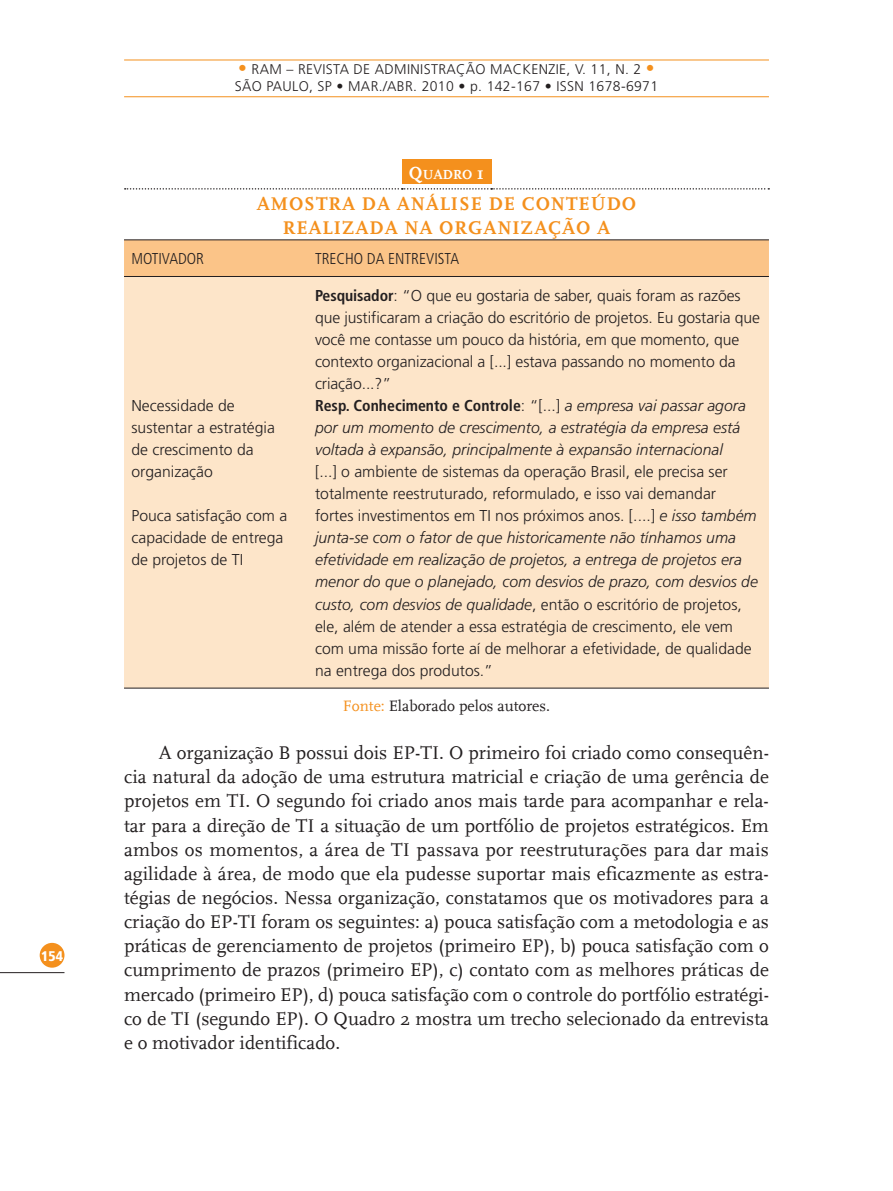
<style>
.page{position:relative;width:893px;height:1191px;background:#fff}
.page>*{position:absolute;margin:0;border:0;box-sizing:border-box;transform-origin:0 0}
.t1{font:19.25px/24.2px "FF Scala Definitive";color:#231f20;text-align:justify}
.t2{font:700 19.25px/24.2px "FF Scala Definitiver";letter-spacing:.05em;color:#f4901d;text-align:center}
.t3{font:300 15.75px/22.1px "Frutiger LT Std";color:#231f20}
.t4{font:15.75px "FF Scala Definitive";color:#231f20}
.t5{font:300 condensed 15.75px "Frutiger LT Std";color:#231f20}
.t6{font:300 14px/16.8px "Frutiger LT Std";letter-spacing:.025em;color:#231f20}
.t7{font:900 condensed 14px "Frutiger LT Std";color:#fff}
.t8{font:700 13.83px "FF Scala Definitiver";color:#fff}
.s1{font-size:17.5px;color:#f4901d}
.s2{font-size:18.38px}
.s3{font-weight:700;font-stretch:condensed}
.s4{font-style:italic}
.s5{color:#f4901d}
</style>
<div class="page">
<div style="left:40px;top:943px;width:24px;height:24px;background:#f4901d;border-radius:50%"></div>
<hr style="left:0;top:972px;width:64px;height:1px;background:#231f20">
<hr style="left:124px;top:96px;width:645px;height:1px;background:#f4901d">
<hr style="left:124px;top:60px;width:645px;height:1px;background:#f4901d">
<div style="left:402px;top:159px;width:89px;height:25px;background:#f4901d"></div>
<svg style="left:125px;top:188px;width:644px;height:1px"></svg>
<div style="left:124px;top:240px;width:645px;height:36px;background:#fbc488"></div>
<div style="left:124px;top:277px;width:645px;height:410px;background:#fde5c9"></div>
<hr style="left:124px;top:239px;width:645px;height:1px;background:#231f20">
<hr style="left:124px;top:276px;width:645px;height:1px;background:#231f20">
<hr style="left:124px;top:687px;width:645px;height:1px;background:#231f20">
<p class="t7" style="left:41px;top:950px;width:23px">154</p>
<p class="t6" style="left:235px;top:62px;width:425px"><span class="s1">•</span> RAM – REVISTA DE ADMINISTRAÇÃO MACKENZIE, V. 11, N. 2 <span class="s1">•<br></span>SÃO PAULO, SP • MAR./ABR. 2010 • p. 142-167 • ISSN 1678-6971</p>
<p class="t8" style="left:409px;top:169px;width:77px"><span class="s2">Q</span>UADRO <span class="s2">1</span></p>
<p class="t2" style="left:257px;top:193px;width:381px">AMOSTRA DA ANÁLISE DE CONTEÚDO<br>REALIZADA NA ORGANIZAÇÃO A</p>
<p class="t5" style="left:131px;top:252px;width:74px">MOTIVADOR</p>
<p class="t5" style="left:315px;top:252px;width:146px">TRECHO DA ENTREVISTA</p>
<p class="t3" style="left:315px;top:285px;width:447px"><span class="s3">Pesquisador</span>: “O que eu gostaria de saber, quais foram as razões que justificaram a criação do escritório de projetos. Eu gostaria que você me contasse um pouco da história, em que momento, que contexto organizacional a [...] estava passando no momento da criação...?”<br><span class="s3">Resp. Conhecimento e Controle</span>: “[...] <span class="s4">a empresa vai passar agora por um momento de crescimento, a estratégia da empresa está voltada à expansão, principalmente à expansão internacional</span></p>
<p class="t3" style="left:315px;top:462px;width:444px">[...] o ambiente de sistemas da operação Brasil, ele precisa ser totalmente reestruturado, reformulado, e isso vai demandar fortes investimentos em TI nos próximos anos. [....] <span class="s4">e isso também junta-se com o fator de que historicamente não tínhamos uma efetividade em realização de projetos, a entrega de projetos era menor do que o planejado, com desvios de prazo, com desvios de custo, com desvios de qualidade</span>, então o escritório de projetos, ele, além de atender a essa estratégia de crescimento, ele vem com uma missão forte aí de melhorar a efetividade, de qualidade na entrega dos produtos.”</p>
<p class="t4" style="left:343px;top:699px;width:209px"><span class="s5">Fonte:</span> Elaborado pelos autores.</p>
<p class="t1" style="left:124px;top:742px;width:646px;text-indent:35px">A organização B possui dois EP-TI. O primeiro foi criado como consequên&shy;cia natural da adoção de uma estrutura matricial e criação de uma gerência de projetos em TI. O segundo foi criado anos mais tarde para acompanhar e rela&shy;tar para a direção de TI a situação de um portfólio de projetos estratégicos. Em ambos os momentos, a área de TI passava por reestruturações para dar mais agilidade à área, de modo que ela pudesse suportar mais eficazmente as estra&shy;tégias de negócios. Nessa organização, constatamos que os motivadores para a criação do EP-TI foram os seguintes: a) pouca satisfação com a metodologia e as práticas de gerenciamento de projetos (primeiro EP), b) pouca satisfação com o cumprimento de prazos (primeiro EP), c) contato com as melhores práticas de mercado (primeiro EP), d) pouca satisfação com o controle do portfólio estratégi&shy;co de TI (segundo EP). O Quadro 2 mostra um trecho selecionado da entrevista e o motivador identificado.</p>
<p class="t3" style="left:131px;top:396px;width:145px">Necessidade de sustentar a estratégia de crescimento da organização</p>
<p class="t3" style="left:131px;top:506px;width:157px">Pouca satisfação com a capacidade de entrega de projetos de TI</p>
</div>
